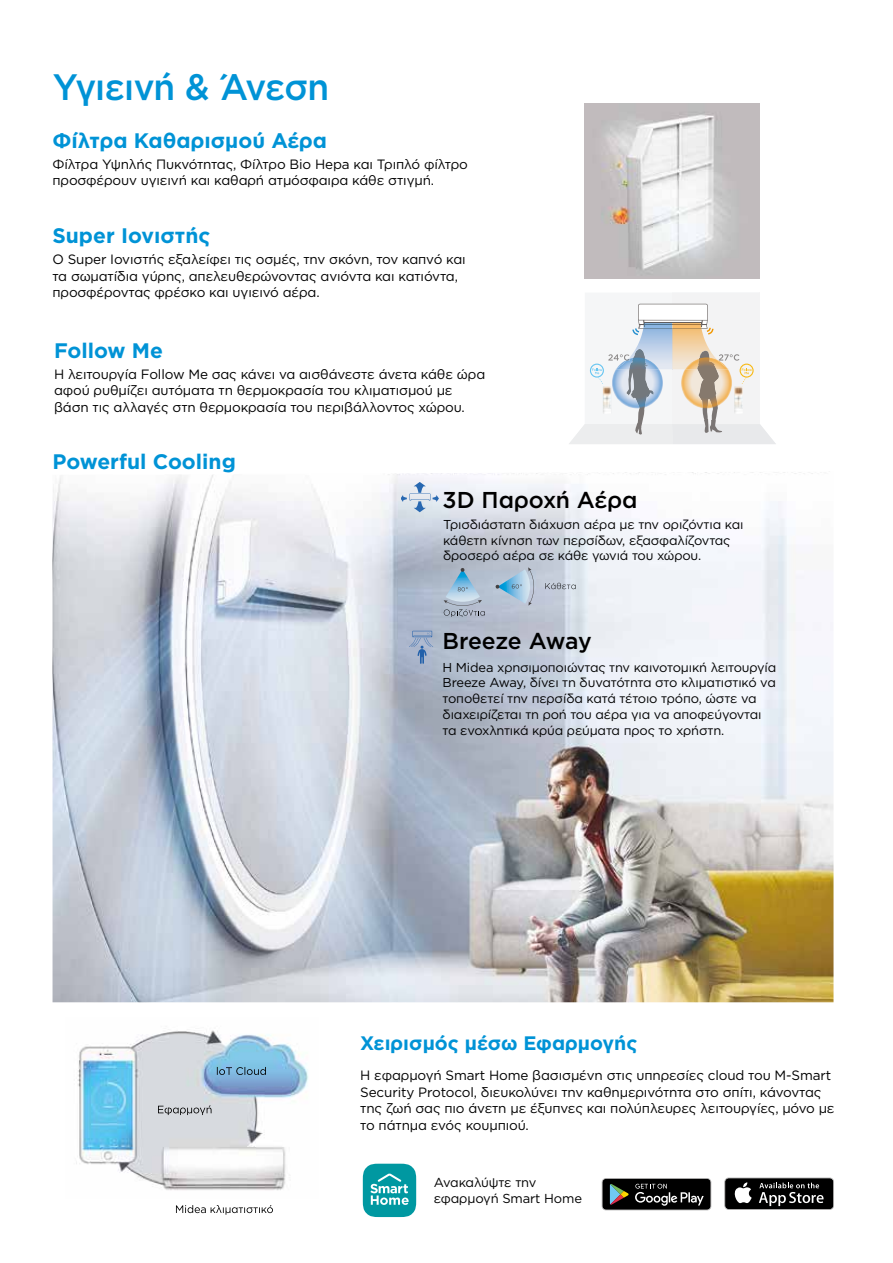
<style>
.page{position:relative;width:893px;height:1263px;background:#fff}
.page>*{position:absolute;margin:0;border:0;box-sizing:border-box;transform-origin:0 0}
.t1{font:500 36.75px "Gotham Greek";letter-spacing:-.035em;color:#0093d6;scale:.96 1}
.t2{font:500 22.95px "Gotham Greek";letter-spacing:-.015em;color:#000}
.t3{font:700 21px "Gotham Greek";color:#0093d6}
.t4{font:700 19.5px "Gotham Greek";color:#0093d6}
.t5{font:13.5px/16.5px "Gotham Greek";letter-spacing:-.01em;color:#000}
.t6{font:13.05px/15.9px "Gotham Greek";letter-spacing:-.01em;color:#000}
.t7{font:12.9px/15.8px "Gotham Greek";letter-spacing:-.01em;color:#000}
</style>
<div class="page">
<svg style="left:569px;top:293px;width:207px;height:151px"></svg>
<img style="left:53px;top:472px;width:780px;height:530px">
<svg style="left:545px;top:583px;width:31px;height:6px"></svg>
<svg style="left:401px;top:482px;width:38px;height:30px"></svg>
<svg style="left:528px;top:567px;width:6px;height:39px"></svg>
<img style="left:497px;top:569px;width:35px;height:35px">
<svg style="left:495px;top:584px;width:5px;height:5px"></svg>
<svg style="left:512px;top:584px;width:10px;height:4px"></svg>
<svg style="left:444px;top:600px;width:41px;height:17px"></svg>
<img style="left:446px;top:569px;width:34px;height:33px">
<svg style="left:460px;top:568px;width:5px;height:4px"></svg>
<svg style="left:458px;top:587px;width:10px;height:4px"></svg>
<svg style="left:409px;top:631px;width:24px;height:33px"></svg>
<svg style="left:363px;top:1164px;width:53px;height:53px;background:#2daab1"></svg>
<img style="left:76px;top:1030px;width:233px;height:161px">
<svg style="left:217px;top:1067px;width:49px;height:8px"></svg>
<svg style="left:176px;top:1205px;width:97px;height:10px"></svg>
<svg style="left:158px;top:1105px;width:54px;height:10px"></svg>
<svg style="left:602px;top:1178px;width:109px;height:32px;background:#2a2b2a"></svg>
<svg style="left:724px;top:1177px;width:110px;height:33px;background:#3b3b3b"></svg>
<img style="left:584px;top:104px;width:175px;height:175px">
<h1 class="t1" style="left:53px;top:66px;width:289px">Υγιεινή &amp; Άνεση</h1>
<h3 class="t3" style="left:52px;top:128px;width:276px">Φίλτρα Καθαρισμού Αέρα</h3>
<p class="t5" style="left:52px;top:155px;width:417px">Φίλτρα Υψηλής Πυκνότητας, Φίλτρο Bio Hepa και Τριπλό φίλτρο προσφέρουν υγιεινή και καθαρή ατμόσφαιρα κάθε στιγμή.</p>
<h3 class="t3" style="left:52px;top:224px;width:159px">Super Ιονιστής</h3>
<p class="t5" style="left:52px;top:251px;width:415px">Ο Super Ιονιστής εξαλείφει τις οσμές, την σκόνη, τον καπνό και τα σωματίδια γύρης, απελευθερώνοντας ανιόντα και κατιόντα, προσφέροντας φρέσκο και υγιεινό αέρα.</p>
<h3 class="t3" style="left:54px;top:338px;width:110px">Follow Me</h3>
<p class="t5" style="left:54px;top:365px;width:433px">Η λειτουργία Follow Me σας κάνει να αισθάνεστε άνετα κάθε ώρα αφού ρυθμίζει αυτόματα τη θερμοκρασία του κλιματισμού με βάση τις αλλαγές στη θερμοκρασία του περιβάλλοντος χώρου.</p>
<h3 class="t3" style="left:52px;top:450px;width:185px">Powerful Cooling</h3>
<h2 class="t2" style="left:443px;top:487px;width:196px">3D Παροχή Αέρα</h2>
<p class="t7" style="left:443px;top:516px;width:302px">Τρισδιάστατη διάχυση αέρα με την οριζόντια και κάθετη κίνηση των περσίδων, εξασφαλίζοντας δροσερό αέρα σε κάθε γωνιά του χώρου.</p>
<h2 class="t2" style="left:442px;top:628px;width:151px">Βreeze Away</h2>
<p class="t7" style="left:443px;top:659px;width:335px">Η Μidea χρησιμοποιώντας την καινοτομική λειτουργία Breeze Away, δίνει τη δυνατότητα στο κλιματιστικό να τοποθετεί την περσίδα κατά τέτοιο τρόπο, ώστε να διαχειρίζεται τη ροή του αέρα για να αποφεύγονται τα ενοχλητικά κρύα ρεύματα προς το χρήστη.</p>
<h3 class="t4" style="left:360px;top:1032px;width:279px">Χειρισμός μέσω Εφαρμογής</h3>
<p class="t5" style="left:360px;top:1067px;width:476px">H εφαρμογή Smart Home βασισμένη στις υπηρεσίες cloud του M-Smart Security Protocol, διευκολύνει την καθημερινότητα στο σπίτι, κάνοντας της ζωή σας πιο άνετη με έξυπνες και πολύπλευρες λειτουργίες, μόνο με το πάτημα ενός κουμπιού.</p>
<p class="t6" style="left:434px;top:1174px;width:150px">Ανακαλύψτε την εφαρμογή Smart Home</p>
</div>
